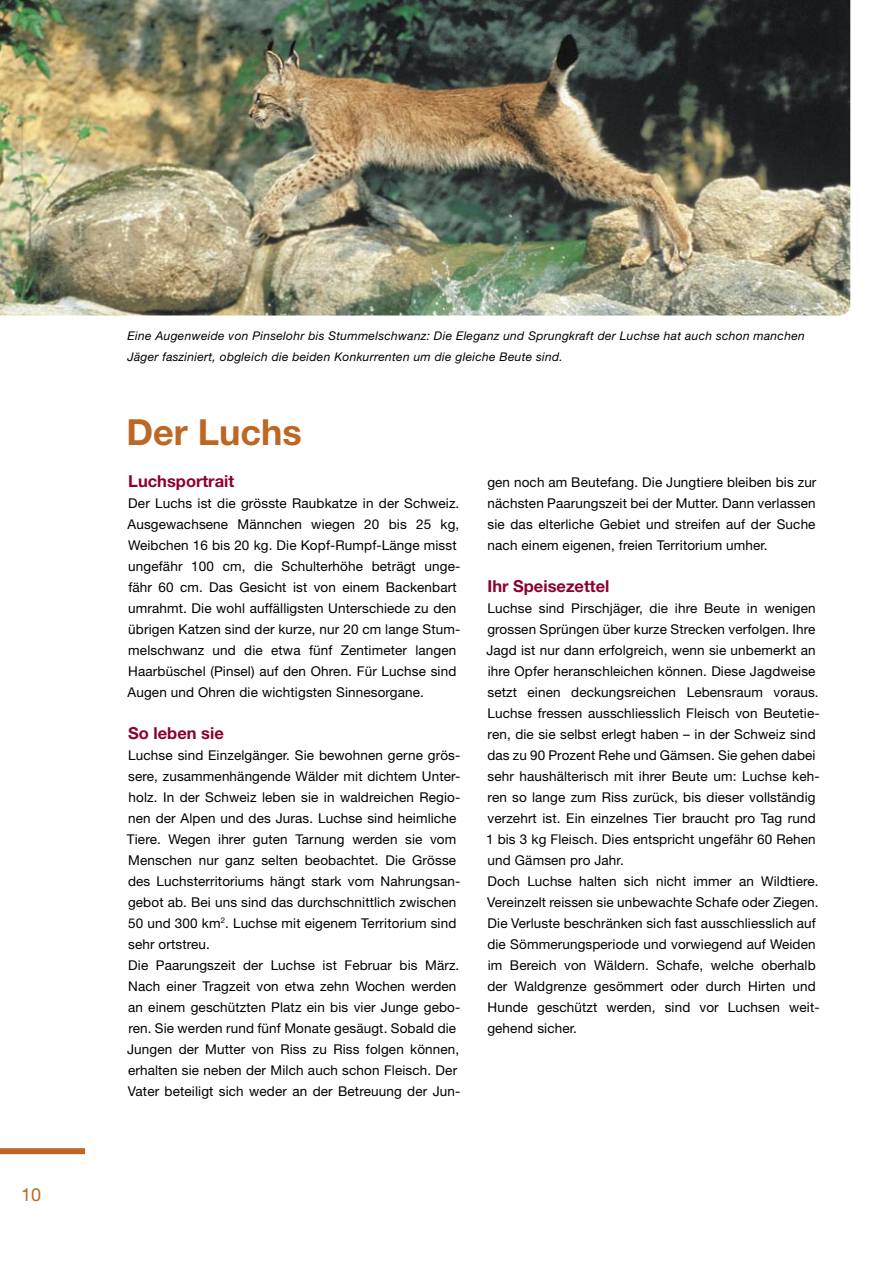
<style>
.page{position:relative;width:893px;height:1263px;background:#fff}
.page>*{position:absolute;margin:0;border:0;box-sizing:border-box;transform-origin:0 0}
.t1{font:700 36px "Helvetica Neue";color:#bd6724}
.t2{font:18px "Helvetica Neue";color:#bd6724}
.t3{font:700 16.5px "Helvetica Neue";color:#8a0032}
.t4{font:13.5px/21px "Helvetica Neue";letter-spacing:.01em;color:#000}
.t5{font:italic 12px/21px "Helvetica Neue";letter-spacing:.025em;color:#000}
</style>
<div class="page">
<img style="left:0;top:0;width:850px;height:315px">
<div style="left:0;top:1148px;width:85px;height:6px;background:#bd6724"></div>
<h2 class="t2" style="left:21px;top:1184px;width:22px">10</h2>
<p class="t5" style="left:128px;top:325px;width:679px">Eine Augenweide von Pinselohr bis Stummelschwanz: Die Eleganz und Sprungkraft der Luchse hat auch schon manchen<br>Jäger fasziniert, obgleich die beiden Konkurrenten um die gleiche Beute sind.</p>
<h1 class="t1" style="left:126px;top:410px;width:177px">Der Luchs</h1>
<p class="t3" style="left:128px;top:471px;width:108px">Luchsportrait</p>
<p class="t4" style="left:128px;top:492px;width:334px">Der Luchs ist die grösste Raubkatze in der Schweiz.<br>Ausgewachsene Männchen wiegen 20 bis 25 kg, Weibchen 16 bis 20 kg. Die Kopf-Rumpf-Länge misst ungefähr 100 cm, die Schulterhöhe beträgt unge&shy;fähr 60 cm. Das Gesicht ist von einem Backenbart umrahmt. Die wohl auffälligsten Unterschiede zu den übrigen Katzen sind der kurze, nur 20 cm lange Stum&shy;melschwanz und die etwa fünf Zentimeter langen Haarbüschel (Pinsel) auf den Ohren. Für Luchse sind Augen und Ohren die wichtigsten Sinnesorgane.</p>
<p class="t3" style="left:128px;top:723px;width:97px">So leben sie</p>
<p class="t4" style="left:127px;top:744px;width:335px">Luchse sind Einzelgänger. Sie bewohnen gerne grös&shy;sere, zusammenhängende Wälder mit dichtem Unter&shy;holz. In der Schweiz leben sie in waldreichen Regio&shy;nen der Alpen und des Juras. Luchse sind heimliche Tiere. Wegen ihrer guten Tarnung werden sie vom Menschen nur ganz selten beobachtet. Die Grösse des Luchsterritoriums hängt stark vom Nahrungsan&shy;gebot ab. Bei uns sind das durchschnittlich zwischen 50 und 300 km<sup>2</sup>. Luchse mit eigenem Territorium sind sehr ortstreu.<br>Die Paarungszeit der Luchse ist Februar bis März.<br>Nach einer Tragzeit von etwa zehn Wochen werden an einem geschützten Platz ein bis vier Junge gebo&shy;ren. Sie werden rund fünf Monate gesäugt. Sobald die Jungen der Mutter von Riss zu Riss folgen können, erhalten sie neben der Milch auch schon Fleisch. Der Vater beteiligt sich weder an der Betreuung der Jun-</p>
<p class="t4" style="left:487px;top:471px;width:331px;text-align:justify">gen noch am Beutefang. Die Jungtiere bleiben bis zur nächsten Paarungszeit bei der Mutter. Dann verlassen sie das elterliche Gebiet und streifen auf der Suche nach einem eigenen, freien Territorium umher.</p>
<p class="t3" style="left:487px;top:576px;width:123px">Ihr Speisezettel</p>
<p class="t4" style="left:486px;top:597px;width:335px">Luchse sind Pirschjäger, die ihre Beute in wenigen grossen Sprüngen über kurze Strecken verfolgen. Ihre Jagd ist nur dann erfolgreich, wenn sie unbemerkt an ihre Opfer heranschleichen können. Diese Jagdweise setzt einen deckungsreichen Lebensraum voraus.<br>Luchse fressen ausschliesslich Fleisch von Beutetie&shy;ren, die sie selbst erlegt haben – in der Schweiz sind das zu 90 Prozent Rehe und Gämsen. Sie gehen dabei sehr haushälterisch mit ihrer Beute um: Luchse keh&shy;ren so lange zum Riss zurück, bis dieser vollständig verzehrt ist. Ein einzelnes Tier braucht pro Tag rund 1 bis 3 kg Fleisch. Dies entspricht ungefähr 60 Rehen und Gämsen pro Jahr.<br>Doch Luchse halten sich nicht immer an Wildtiere.<br>Vereinzelt reissen sie unbewachte Schafe oder Ziegen.<br>Die Verluste beschränken sich fast ausschliesslich auf die Sömmerungsperiode und vorwiegend auf Weiden im Bereich von Wäldern. Schafe, welche oberhalb der Waldgrenze gesömmert oder durch Hirten und Hunde geschützt werden, sind vor Luchsen weit&shy;gehend sicher.</p>
</div>
